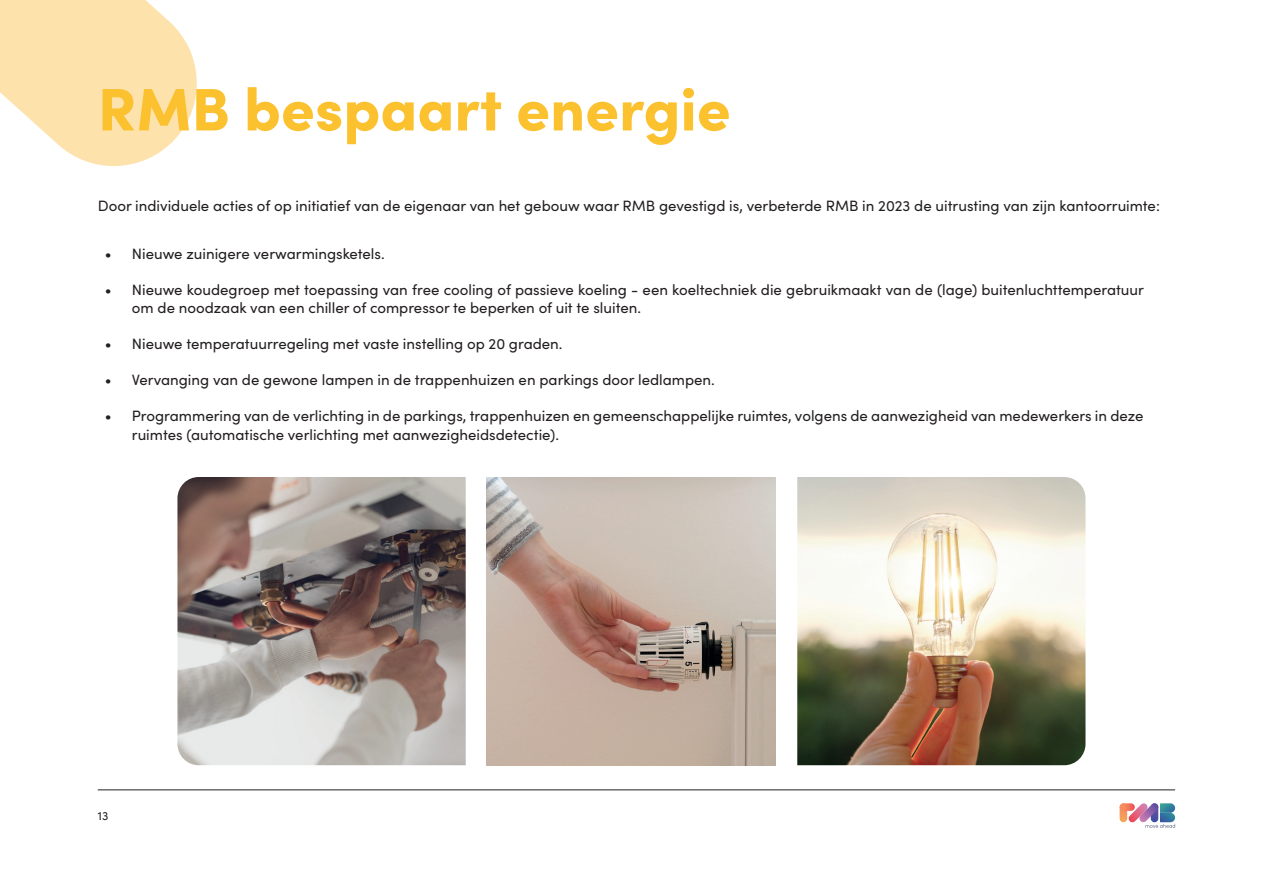
<style>
.page{position:relative;width:1263px;height:893px;background:#fff}
.page>*{position:absolute;margin:0;border:0;box-sizing:border-box;transform-origin:0 0}
.t1{font:900 60px "Sofia Pro";color:#fcc12f}
.t2{font:15px/18px "Sofia Pro";color:#231f20}
.t3{font:12px "Sofia Pro";color:#231f20}
</style>
<div class="page">
<svg style="left:0;top:0;width:197px;height:166px"></svg>
<hr style="left:98px;top:790px;width:1077px;height:1px;background:#231f20">
<svg style="left:1119px;top:803px;width:56px;height:25px"></svg>
<img style="left:487px;top:477px;width:288px;height:288px">
<img style="left:177px;top:477px;width:289px;height:288px">
<img style="left:797px;top:477px;width:288px;height:288px">
<h1 class="t1" style="left:98px;top:62px;width:634px">RMB bespaart energie</h1>
<p class="t2" style="left:98px;top:196px;width:1064px">Door individuele acties of op initiatief van de eigenaar van het gebouw waar RMB gevestigd is, verbeterde RMB in 2023 de uitrusting van zijn kantoorruimte:</p>
<p class="t2" style="left:105px;top:244px;width:281px">• Nieuwe zuinigere verwarmingsketels.</p>
<p class="t2" style="left:132px;top:280px;width:1013px;text-indent:-27px">• Nieuwe koudegroep met toepassing van free cooling of passieve koeling - een koeltechniek die gebruikmaakt van de (lage) buitenluchttemperatuur om de noodzaak van een chiller of compressor te beperken of uit te sluiten.</p>
<p class="t2" style="left:105px;top:334px;width:459px">• Nieuwe temperatuurregeling met vaste instelling op 20 graden.</p>
<p class="t2" style="left:105px;top:370px;width:611px">• Vervanging van de gewone lampen in de trappenhuizen en parkings door ledlampen.</p>
<p class="t2" style="left:132px;top:406px;width:1013px;text-indent:-27px">• Programmering van de verlichting in de parkings, trappenhuizen en gemeenschappelijke ruimtes, volgens de aanwezigheid van medewerkers in deze ruimtes (automatische verlichting met aanwezigheidsdetectie).</p>
<p class="t3" style="left:98px;top:807px;width:12px">13</p>
</div>
